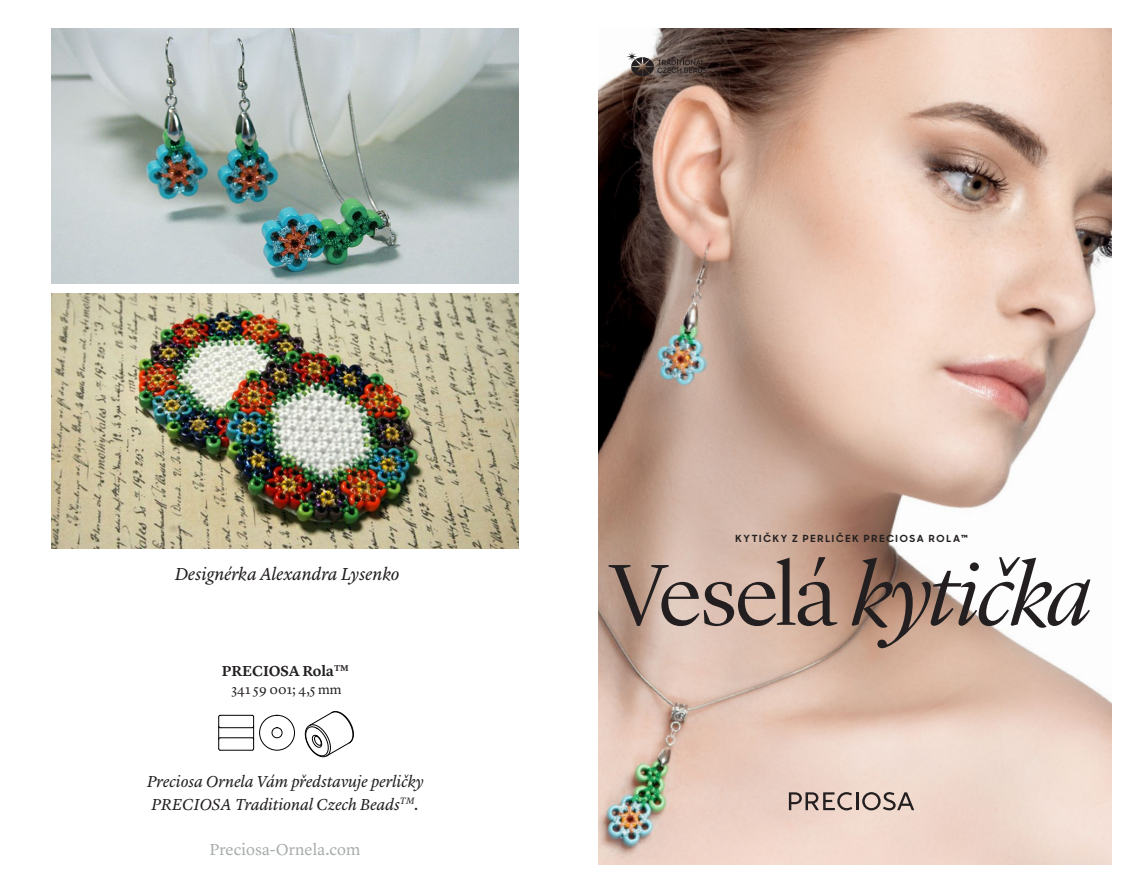
<style>
.page{position:relative;width:1140px;height:893px;background:#fff}
.page>*{position:absolute;margin:0;border:0;box-sizing:border-box;transform-origin:0 0}
.t1{font:italic 300 90px "Lyon Display";letter-spacing:-.01em;color:#231f20;scale:1.05 1}
.t2{font:italic 18px "Lyon Text";letter-spacing:-.005em;color:#231f20}
.t3{font:italic 16.5px/22.5px "Lyon Text";letter-spacing:-.005em;color:#231f20}
.t4{font:16.5px "Lyon Text";color:#a8abac}
.t5{font:600 15px "Lyon Text";letter-spacing:-.005em;color:#231f20}
.t6{font:13.5px "Lyon Text";color:#231f20}
.t7{font:700 9.75px "Sharp Sans Display No 1";letter-spacing:.175em;color:#231f20;scale:1.05 1}
.s1{font-style:normal}
</style>
<div class="page">
<img style="left:598px;top:28px;width:513px;height:836px">
<hr style="left:855px;top:792px;width:3px;height:18px;background:#231f20">
<svg style="left:862px;top:792px;width:52px;height:18px"></svg>
<svg style="left:789px;top:792px;width:63px;height:18px"></svg>
<svg style="left:626px;top:52px;width:80px;height:24px;background:#695d59"></svg>
<hr style="left:253px;top:717px;width:1px;height:32px;background:#000">
<hr style="left:218px;top:717px;width:1px;height:32px;background:#000">
<svg style="left:218px;top:726px;width:36px;height:2px"></svg>
<svg style="left:218px;top:737px;width:36px;height:2px"></svg>
<hr style="left:220px;top:715px;width:32px;height:1px;background:#000">
<hr style="left:220px;top:750px;width:32px;height:1px;background:#000">
<div style="left:272px;top:728px;width:10px;height:10px;border:1px solid #000;border-radius:50%"></div>
<div style="left:259px;top:715px;width:35px;height:35px;border:1px solid #000;border-radius:50%"></div>
<svg style="left:305px;top:711px;width:48px;height:46px"></svg>
<img style="left:51px;top:28px;width:468px;height:256px">
<img style="left:51px;top:293px;width:468px;height:256px">
<p class="t2" style="left:175px;top:560px;width:226px">Designérka Alexandra Lysenko</p>
<p class="t5" style="left:222px;top:660px;width:128px">PRECIOSA Rola<sup>TM</sup></p>
<p class="t6" style="left:231px;top:680px;width:112px">341 59 001; 4,5 mm</p>
<p class="t3" style="left:147px;top:769px;width:278px">Preciosa Ornela Vám představuje perličky<br>PRECIOSA Traditional Czech Beads<sup>TM</sup>.</p>
<p class="t4" style="left:209px;top:836px;width:152px">Preciosa-Ornela.com</p>
<p class="t7" style="left:735px;top:531px;width:130px">KYTIČKY Z PERLIČEK PRE</p>
<p class="t7" style="left:886px;top:531px;width:79px">CIOSA RO LA™</p>
<h1 class="t1" style="left:611px;top:530px;width:459px"><span class="s1">Veselá</span> kytička</h1>
</div>
